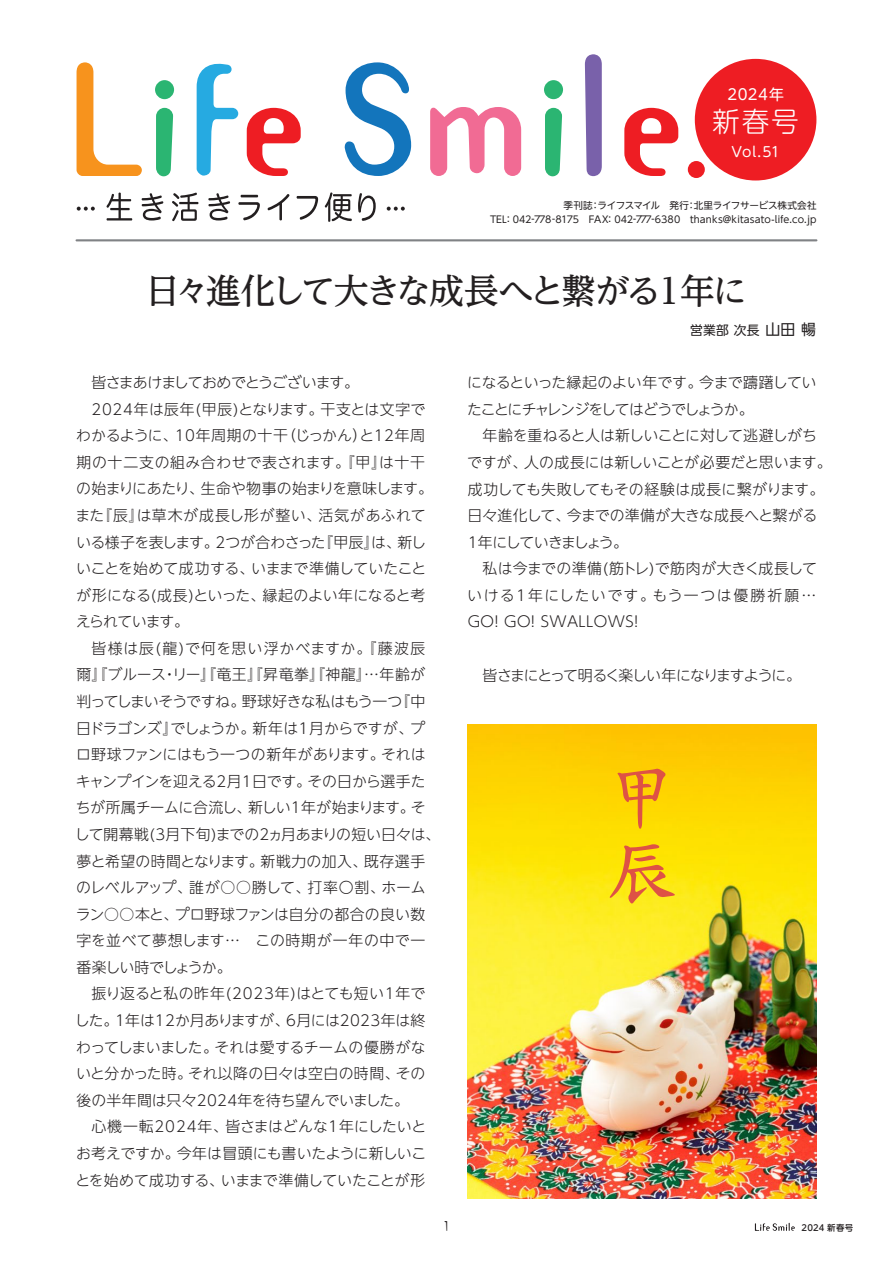
<style>
.page{position:relative;width:893px;height:1263px;background:#fff}
.page>*{position:absolute;margin:0;border:0;box-sizing:border-box;transform-origin:0 0}
.t1{font:700 72.9px/74.7px "RA Hana Renge Std";color:#de5245}
.t2{font:500 35.1px "UD Reimin Pr 6";letter-spacing:-.085em;color:#231f20}
.t3{font:300 27.6px "UD Shin M Go Pr 6 N";color:#fff}
.t4{font:300 14.85px/26.5px "UD Shin Go NT Pr 6 N";letter-spacing:-.005em;color:#231f20}
.t5{font:300 14.85px "UD Shin Go NT Pr 6 N";letter-spacing:.025em;color:#231f20}
.t6{font:300 14.85px "UD Shin Go NT Pr 6 N";letter-spacing:-.04em;color:#231f20}
.t7{font:300 14.85px "UD Shin Go NT Pr 6 N";letter-spacing:.04em;color:#231f20}
.t8{font:300 14.85px/26.5px "UD Shin Go NT Pr 6 N";letter-spacing:-.055em;color:#231f20}
.t9{font:300 14.85px "UD Shin Go NT Pr 6 N";letter-spacing:.03em;color:#231f20}
.t10{font:300 14.85px "UD Shin Go NT Pr 6 N";letter-spacing:.02em;color:#231f20}
.t11{font:300 14.85px "UD Shin Go NT Pr 6 N";letter-spacing:-.03em;color:#231f20}
.t12{font:300 14.85px "UD Shin Go NT Pr 6 N";letter-spacing:-.045em;color:#231f20}
.t13{font:300 14.85px "UD Shin Go NT Pr 6 N";letter-spacing:-.025em;color:#231f20}
.t14{font:300 14.85px "UD Shin Go NT Pr 6 N";letter-spacing:.045em;color:#231f20}
.t15{font:300 14.85px "UD Shin Go NT Pr 6 N";letter-spacing:.015em;color:#231f20}
.t16{font:300 14.85px "UD Shin Go NT Pr 6 N";letter-spacing:.065em;color:#231f20}
.t17{font:300 14.85px "UD Shin Go NT Pr 6 N";letter-spacing:-.085em;color:#231f20}
.t18{font:300 14.85px "UD Shin Go NT Pr 6 N";letter-spacing:-.06em;color:#231f20}
.t19{font:300 14.85px "UD Shin Go NT Pr 6 N";letter-spacing:-.065em;color:#231f20}
.t20{font:14.85px "UD Shin M Go Pr 6 N";letter-spacing:.035em;color:#fff}
.t21{font:13.8px "UD Shin M Go Pr 6 N";color:#fff}
.t22{font:13.8px "Template Gothic OT";color:#231f20}
.t23{font:12.75px "UD Shin Go NT Pr 6 N";color:#231f20}
.t24{font:9.6px/13.5px "UD Shin Go NT Pr 6 N";letter-spacing:.01em;color:#231f20;text-align:right}
.t25{font:500 8.55px "UD Shin M Go Pr 6";letter-spacing:.02em;color:#231f20}
.s1{font-size:14.85px}
</style>
<div class="page">
<svg style="left:77px;top:62px;width:65px;height:114px"></svg>
<svg style="left:156px;top:108px;width:17px;height:69px"></svg>
<div style="left:155px;top:80px;width:19px;height:19px;background:#2bb572;border-radius:50%"></div>
<div style="left:544px;top:80px;width:19px;height:19px;background:#2bb572;border-radius:50%"></div>
<svg style="left:197px;top:63px;width:41px;height:113px"></svg>
<svg style="left:247px;top:108px;width:54px;height:68px"></svg>
<svg style="left:344px;top:62px;width:67px;height:114px"></svg>
<svg style="left:430px;top:107px;width:91px;height:69px"></svg>
<svg style="left:545px;top:108px;width:17px;height:69px"></svg>
<svg style="left:585px;top:54px;width:17px;height:122px;background:#846eb1"></svg>
<svg style="left:624px;top:108px;width:54px;height:68px"></svg>
<svg style="left:107px;top:193px;width:25px;height:27px"></svg>
<svg style="left:142px;top:193px;width:21px;height:27px"></svg>
<svg style="left:172px;top:193px;width:26px;height:28px"></svg>
<svg style="left:208px;top:193px;width:22px;height:27px"></svg>
<svg style="left:238px;top:195px;width:22px;height:25px"></svg>
<svg style="left:268px;top:194px;width:21px;height:26px"></svg>
<svg style="left:297px;top:196px;width:21px;height:24px"></svg>
<svg style="left:325px;top:192px;width:27px;height:30px"></svg>
<svg style="left:358px;top:193px;width:18px;height:28px"></svg>
<svg style="left:387px;top:207px;width:18px;height:4px"></svg>
<svg style="left:77px;top:207px;width:18px;height:4px"></svg>
<div style="left:695px;top:59px;width:121px;height:121px;background:#ee1d23;border-radius:50%"></div>
<hr style="left:77px;top:239px;width:739px;height:2px;background:#808285">
<div style="left:688px;top:161px;width:17px;height:17px;background:#ee1d23;border-radius:50%"></div>
<svg style="left:755px;top:1223px;width:40px;height:8px"></svg>
<img style="left:468px;top:725px;width:348px;height:474px">
<p class="t20" style="left:727px;top:82px;width:58px">2024年</p>
<h3 class="t3" style="left:712px;top:99px;width:88px">新春号</h3>
<p class="t21" style="left:731px;top:140px;width:50px">Vol.51</p>
<p class="t24" style="left:490px;top:198px;width:328px">季刊誌：ライフスマイル　発行：北里ライフサービス株式会社<br>TEL: 042-778-8175 FAX: 042-777-6380 thanks@kitasato-life.co.jp</p>
<h2 class="t2" style="left:145px;top:262px;width:604px">日々進化して大きな成長へと繋がる1年に</h2>
<p class="t23" style="left:690px;top:319px;width:127px">営業部 次長 <span class="s1">山田 暢</span></p>
<p class="t18" style="left:91px;top:370px;width:269px">皆さまあけましておめでとうございます。</p>
<p class="t10" style="left:91px;top:397px;width:336px">2024年は辰年(甲辰)となります。干支とは文字で</p>
<p class="t9" style="left:76px;top:424px;width:350px">わかるように、10年周期の十干（じっかん）と12年周</p>
<p class="t7" style="left:77px;top:450px;width:350px">期の十二支の組み合わせで表されます。『甲』は十干</p>
<p class="t11" style="left:76px;top:477px;width:358px">の始まりにあたり、生命や物事の始まりを意味します。</p>
<p class="t14" style="left:75px;top:503px;width:352px">また『辰』は草木が成長し形が整い、活気があふれて</p>
<p class="t6" style="left:76px;top:530px;width:352px">いる様子を表します。2つが合わさった『甲辰』は、新し</p>
<p class="t4" style="left:76px;top:555px;width:352px">いことを始めて成功する、いままで準備していたこと</p>
<p class="t4" style="left:76px;top:581px;width:350px">が形になる(成長)といった、縁起のよい年になると考</p>
<p class="t19" style="left:76px;top:610px;width:115px">えられています。</p>
<p class="t16" style="left:91px;top:636px;width:335px">皆様は辰(龍)で何を思い浮かべますか。『藤波辰</p>
<p class="t5" style="left:77px;top:663px;width:350px">爾』『ブルース・リー』『竜王』『昇竜拳』『神龍』…年齢が</p>
<p class="t12" style="left:77px;top:689px;width:350px">判ってしまいそうですね。野球好きな私はもう一つ『中</p>
<p class="t13" style="left:76px;top:716px;width:350px">日ドラゴンズ』でしょうか。新年は1月からですが、プ</p>
<p class="t4" style="left:76px;top:741px;width:351px">ロ野球ファンにはもう一つの新年があります。それは</p>
<p class="t4" style="left:76px;top:767px;width:351px">キャンプインを迎える2月1日です。その日から選手た</p>
<p class="t6" style="left:76px;top:796px;width:351px">ちが所属チームに合流し、新しい1年が始まります。そ</p>
<p class="t4" style="left:75px;top:820px;width:367px">して開幕戦(3月下旬)までの2ヵ月あまりの短い日々は、</p>
<p class="t15" style="left:77px;top:849px;width:350px">夢と希望の時間となります。新戦力の加入、既存選手</p>
<p class="t4" style="left:76px;top:874px;width:351px">のレベルアップ、誰が○○勝して、打率〇割、ホーム</p>
<p class="t4" style="left:76px;top:900px;width:351px">ラン○○本と、プロ野球ファンは自分の都合の良い数</p>
<p class="t7" style="left:77px;top:929px;width:350px">字を並べて夢想します…　この時期が一年の中で一</p>
<p class="t19" style="left:77px;top:955px;width:157px">番楽しい時でしょうか。</p>
<p class="t5" style="left:91px;top:982px;width:336px">振り返ると私の昨年(2023年)はとても短い1年で</p>
<p class="t4" style="left:75px;top:1006px;width:352px">した。1年は12か月ありますが、6月には2023年は終</p>
<p class="t4" style="left:76px;top:1033px;width:351px">わってしまいました。それは愛するチームの優勝がな</p>
<p class="t4" style="left:76px;top:1060px;width:351px">いと分かった時。それ以降の日々は空白の時間、その</p>
<p class="t4" style="left:77px;top:1086px;width:334px">後の半年間は只々2024年を待ち望んでいました。</p>
<p class="t5" style="left:91px;top:1115px;width:336px">心機一転2024年、皆さまはどんな1年にしたいと</p>
<p class="t4" style="left:76px;top:1139px;width:352px">お考えですか。今年は冒頭にも書いたように新しいこ</p>
<p class="t4" style="left:75px;top:1166px;width:351px">とを始めて成功する、いままで準備していたことが形</p>
<p class="t8" style="left:467px;top:369px;width:351px">になるといった縁起のよい年です。今まで躊躇していたことにチャレンジをしてはどうでしょうか。</p>
<p class="t4" style="left:467px;top:422px;width:366px;text-indent:15px">年齢を重ねると人は新しいことに対して逃避しがちですが、人の成長には新しいことが必要だと思います。成功しても失敗してもその経験は成長に繋がります。日々進化して、今までの準備が大きな成長へと繋がる<br>1年にしていきましょう。</p>
<p class="t4" style="left:467px;top:555px;width:351px;text-align:justify;text-indent:15px">私は今までの準備(筋トレ)で筋肉が大きく成長していける1年にしたいです。もう一つは優勝祈願… GO! GO! SWALLOWS!</p>
<p class="t17" style="left:483px;top:663px;width:320px">皆さまにとって明るく楽しい年になりますように。</p>
<h1 class="t1" style="left:605px;top:761px;width:72px">甲辰</h1>
<p class="t22" style="left:444px;top:1216px;width:6px">1</p>
<p class="t25" style="left:802px;top:1220px;width:53px">2024 新春号</p>
</div>
